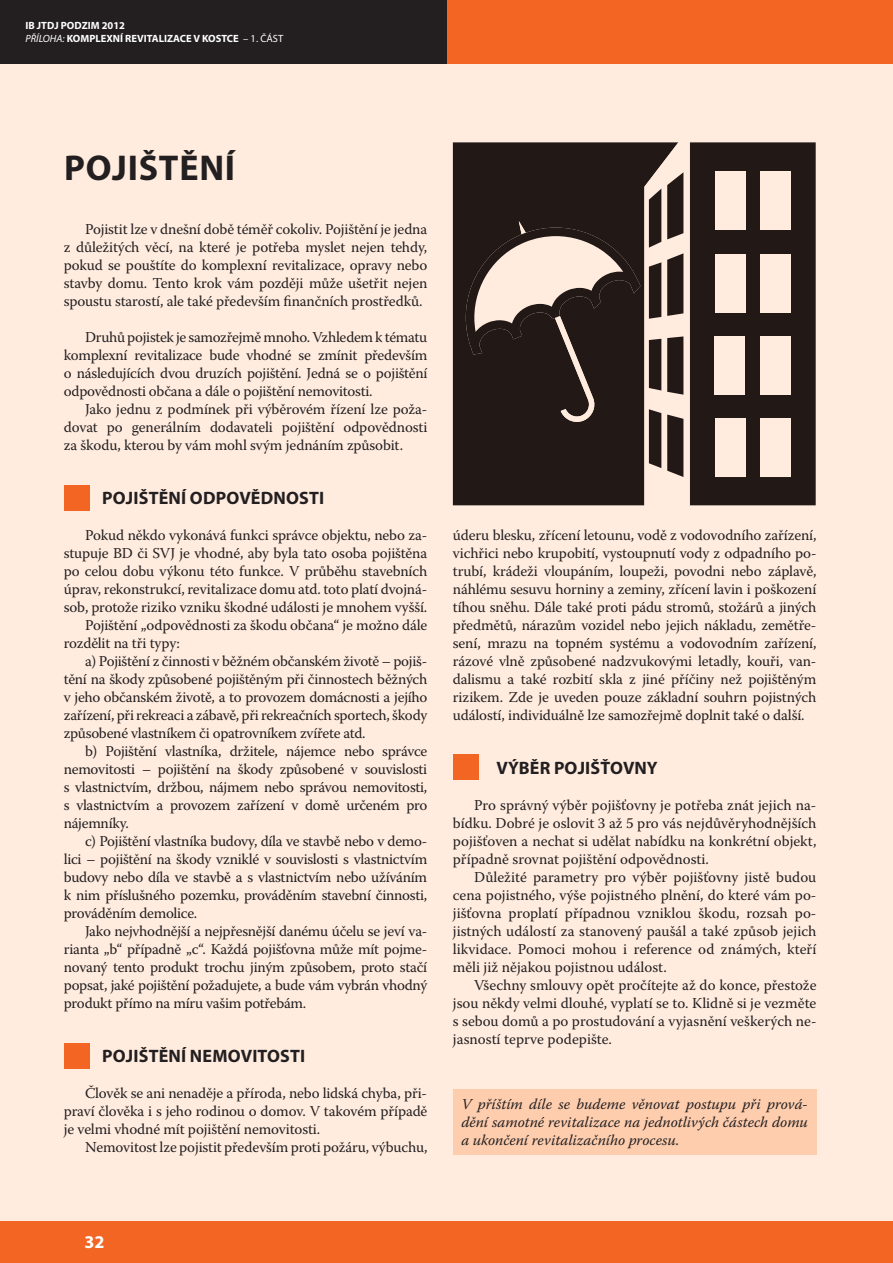
<style>
.page{position:relative;width:893px;height:1263px;background:#fff}
.page>*{position:absolute;margin:0;border:0;box-sizing:border-box;transform-origin:0 0}
.t1{font:700 36px "Myriad Pro";letter-spacing:.02em;color:#231f20}
.t2{font:700 18px "Myriad Pro";letter-spacing:.01em;color:#231f20}
.t3{font:700 18px "Myriad Pro";color:#fff}
.t4{font:15px/18px "Warnock Pro";letter-spacing:-.015em;color:#231f20;text-align:justify}
.t5{font:italic 15px/18px "Warnock Pro";color:#231f20;text-align:justify}
.t6{font:700 10.5px/12.6px "Myriad Pro";color:#fff}
.s1{font-weight:400;font-style:italic}
.s2{font-weight:400}
</style>
<div class="page">
<div style="left:446px;top:0;width:447px;height:64px;background:#f26522"></div>
<div style="left:0;top:1220px;width:893px;height:43px;background:#f26522"></div>
<div style="left:0;top:64px;width:893px;height:1156px;background:#ffecdf"></div>
<div style="left:0;top:0;width:446px;height:64px;background:#231f20"></div>
<div style="left:453px;top:142px;width:363px;height:363px;background:#221917"></div>
<div style="left:760px;top:172px;width:31px;height:58px;background:#ffecdf"></div>
<div style="left:715px;top:172px;width:30px;height:58px;background:#ffecdf"></div>
<div style="left:760px;top:254px;width:31px;height:58px;background:#ffecdf"></div>
<div style="left:715px;top:254px;width:30px;height:58px;background:#ffecdf"></div>
<div style="left:760px;top:336px;width:31px;height:59px;background:#ffecdf"></div>
<div style="left:714px;top:336px;width:31px;height:59px;background:#ffecdf"></div>
<div style="left:760px;top:419px;width:31px;height:58px;background:#ffecdf"></div>
<div style="left:715px;top:419px;width:30px;height:58px;background:#ffecdf"></div>
<svg style="left:466px;top:142px;width:224px;height:363px"></svg>
<div style="left:453px;top:1089px;width:363px;height:65px;background:#fdcdae"></div>
<div style="left:64px;top:485px;width:25px;height:26px;background:#f26522"></div>
<div style="left:64px;top:1043px;width:25px;height:25px;background:#f26522"></div>
<div style="left:453px;top:754px;width:25px;height:25px;background:#f26522"></div>
<p class="t6" style="left:26px;top:20px;width:259px">IB JTDJ PODZIM 2012<br><span class="s1">PŘÍLOHA:</span> KOMPLEXNÍ REVITALIZACE V KOSTCE <span class="s2">– 1. ČÁST</span></p>
<h1 class="t1" style="left:64px;top:154px;width:173px">POJIŠTĚNÍ</h1>
<p class="t4" style="left:64px;top:222px;width:365px;text-indent:21px">Pojistit lze v dnešní době téměř cokoliv. Pojištění je jedna z důležitých věcí, na které je potřeba myslet nejen tehdy, pokud se pouštíte do komplexní revitalizace, opravy nebo stavby domu. Tento krok vám později může ušetřit nejen spoustu starostí, ale také především finančních prostředků.</p>
<p class="t4" style="left:64px;top:330px;width:365px;text-indent:21px">Druhů pojistek je samozřejmě mnoho. Vzhledem k tématu komplexní revitalizace bude vhodné se zmínit především o následujících dvou druzích pojištění. Jedná se o pojištění odpovědnosti občana a dále o pojištění nemovitosti.</p>
<p class="t4" style="left:64px;top:402px;width:365px;text-indent:21px">Jako jednu z podmínek při výběrovém řízení lze poža&shy;dovat po generálním dodavateli pojištění odpovědnosti za škodu, kterou by vám mohl svým jednáním způsobit.</p>
<p class="t2" style="left:102px;top:491px;width:223px">POJIŠTĚNÍ ODPOVĚDNOSTI</p>
<p class="t4" style="left:85px;top:528px;width:344px">Pokud někdo vykonává funkci správce objektu, nebo za-</p>
<p class="t4" style="left:64px;top:546px;width:365px">stupuje BD či SVJ je vhodné, aby byla tato osoba pojištěna</p>
<p class="t4" style="left:64px;top:564px;width:365px">po celou dobu výkonu této funkce. V průběhu stavebních</p>
<p class="t4" style="left:64px;top:582px;width:365px">úprav, rekonstrukcí, revitalizace domu atd. toto platí dvojná-</p>
<p class="t4" style="left:64px;top:600px;width:365px">sob, protože riziko vzniku škodné události je mnohem vyšší.</p>
<p class="t4" style="left:85px;top:618px;width:344px">Pojištění „odpovědnosti za škodu občana“ je možno dále</p>
<p class="t4" style="left:64px;top:636px;width:118px">rozdělit na tři typy:</p>
<p class="t4" style="left:85px;top:654px;width:344px">a) Pojištění z činnosti v běžném občanském životě – pojiš-</p>
<p class="t4" style="left:64px;top:672px;width:365px">tění na škody způsobené pojištěným při činnostech běžných</p>
<p class="t4" style="left:64px;top:690px;width:365px">v jeho občanském životě, a to provozem domácnosti a jejího</p>
<p class="t4" style="left:64px;top:708px;width:365px">zařízení, při rekreaci a zábavě, při rekreačních sportech, škody</p>
<p class="t4" style="left:64px;top:726px;width:303px">způsobené vlastníkem či opatrovníkem zvířete atd.</p>
<p class="t4" style="left:85px;top:744px;width:344px">b) Pojištění vlastníka, držitele, nájemce nebo správce</p>
<p class="t4" style="left:64px;top:762px;width:365px">nemovitosti – pojištění na škody způsobené v souvislosti</p>
<p class="t4" style="left:64px;top:780px;width:365px">s vlastnictvím, držbou, nájmem nebo správou nemovitosti,</p>
<p class="t4" style="left:64px;top:798px;width:365px">s vlastnictvím a provozem zařízení v domě určeném pro</p>
<p class="t4" style="left:64px;top:816px;width:67px">nájemníky.</p>
<p class="t4" style="left:85px;top:834px;width:344px">c) Pojištění vlastníka budovy, díla ve stavbě nebo v demo-</p>
<p class="t4" style="left:64px;top:852px;width:365px">lici – pojištění na škody vzniklé v souvislosti s vlastnictvím</p>
<p class="t4" style="left:64px;top:870px;width:365px">budovy nebo díla ve stavbě a s vlastnictvím nebo užíváním</p>
<p class="t4" style="left:64px;top:888px;width:365px">k nim příslušného pozemku, prováděním stavební činnosti,</p>
<p class="t4" style="left:64px;top:906px;width:135px">prováděním demolice.</p>
<p class="t4" style="left:85px;top:924px;width:344px">Jako nejvhodnější a nejpřesnější danému účelu se jeví va-</p>
<p class="t4" style="left:64px;top:942px;width:365px">rianta „b“ případně „c“. Každá pojišťovna může mít pojme-</p>
<p class="t4" style="left:64px;top:960px;width:365px">novaný tento produkt trochu jiným způsobem, proto stačí</p>
<p class="t4" style="left:64px;top:978px;width:365px">popsat, jaké pojištění požadujete, a bude vám vybrán vhodný</p>
<p class="t4" style="left:64px;top:996px;width:244px">produkt přímo na míru vašim potřebám.</p>
<p class="t2" style="left:102px;top:1049px;width:205px">POJIŠTĚNÍ NEMOVITOSTI</p>
<p class="t4" style="left:64px;top:1086px;width:365px;text-indent:21px">Člověk se ani nenaděje a příroda, nebo lidská chyba, při&shy;praví člověka i s jeho rodinou o domov. V takovém případě je velmi vhodné mít pojištění nemovitosti.</p>
<p class="t4" style="left:85px;top:1140px;width:344px">Nemovitost lze pojistit především proti požáru, výbuchu,</p>
<p class="t4" style="left:453px;top:528px;width:365px">úderu blesku, zřícení letounu, vodě z vodovodního zařízení, vichřici nebo krupobití, vystoupnutí vody z odpadního po&shy;trubí, krádeži vloupáním, loupeži, povodni nebo záplavě, náhlému sesuvu horniny a zeminy, zřícení lavin i poškození tíhou sněhu. Dále také proti pádu stromů, stožárů a jiných předmětů, nárazům vozidel nebo jejich nákladu, zemětře&shy;sení, mrazu na topném systému a vodovodním zařízení, rázové vlně způsobené nadzvukovými letadly, kouři, van&shy;dalismu a také rozbití skla z jiné příčiny než pojištěným rizikem. Zde je uveden pouze základní souhrn pojistných událostí, individuálně lze samozřejmě doplnit také o další.</p>
<p class="t2" style="left:496px;top:761px;width:163px">VÝBĚR POJIŠŤOVNY</p>
<p class="t4" style="left:453px;top:798px;width:365px;text-indent:21px">Pro správný výběr pojišťovny je potřeba znát jejich na&shy;bídku. Dobré je oslovit 3 až 5 pro vás nejdůvěryhodnějších pojišťoven a nechat si udělat nabídku na konkrétní objekt, případně srovnat pojištění odpovědnosti.</p>
<p class="t4" style="left:453px;top:870px;width:365px;text-indent:21px">Důležité parametry pro výběr pojišťovny jistě budou cena pojistného, výše pojistného plnění, do které vám po&shy;jišťovna proplatí případnou vzniklou škodu, rozsah po&shy;jistných událostí za stanovený paušál a také způsob jejich likvidace. Pomoci mohou i reference od známých, kteří měli již nějakou pojistnou událost.</p>
<p class="t4" style="left:453px;top:978px;width:365px;text-indent:21px">Všechny smlouvy opět pročítejte až do konce, přestože jsou někdy velmi dlouhé, vyplatí se to. Klidně si je vezměte s sebou domů a po prostudování a vyjasnění veškerých ne&shy;jasností teprve podepište.</p>
<p class="t5" style="left:461px;top:1097px;width:348px">V příštím díle se budeme věnovat postupu při prová&shy;dění samotné revitalizace na jednotlivých částech domu a ukončení revitalizačního procesu.</p>
<p class="t3" style="left:84px;top:1235px;width:22px">32</p>
</div>
